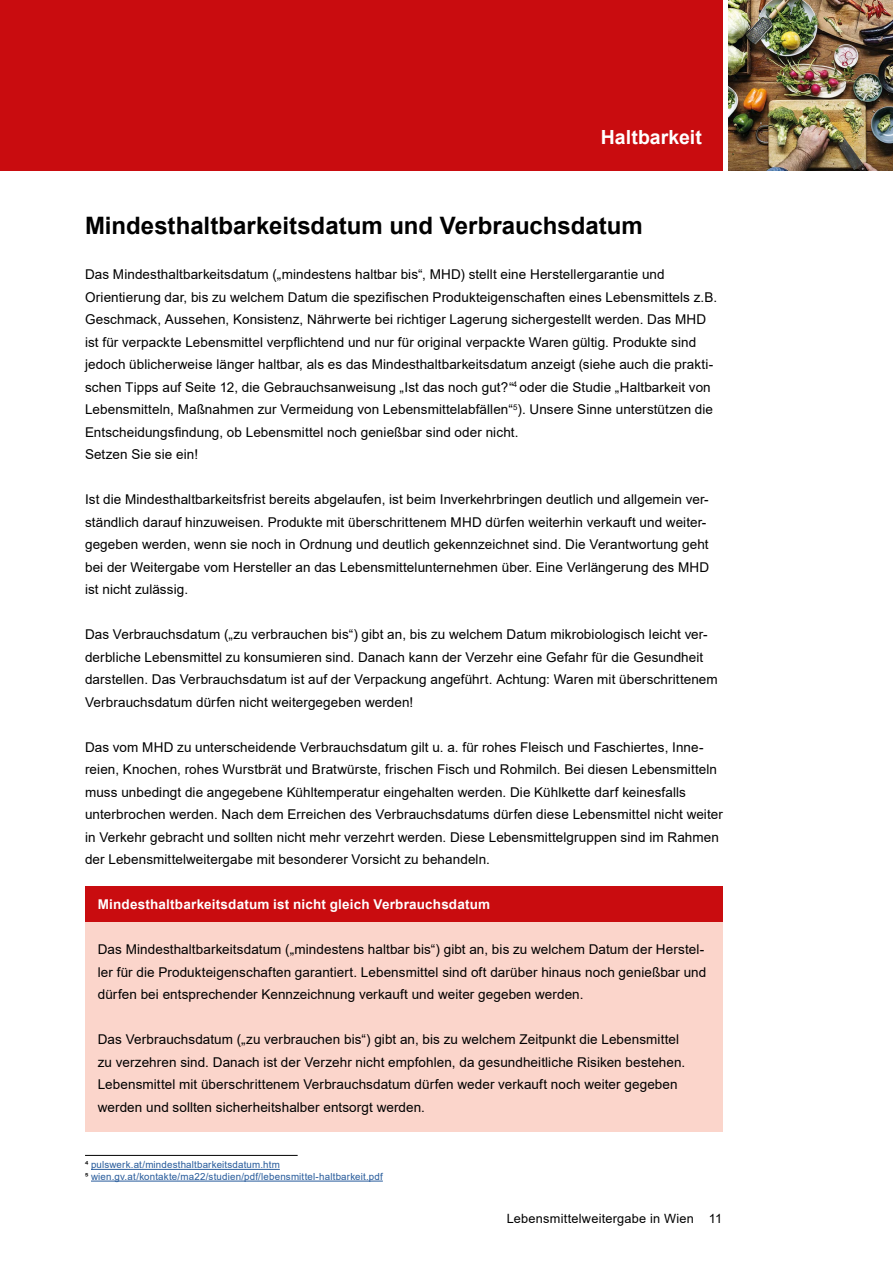
<style>
.page{position:relative;width:893px;height:1263px;background:#fff}
.page>*{position:absolute;margin:0;border:0;box-sizing:border-box;transform-origin:0 0}
.t1{font:700 24px "Arial";color:#000}
.t2{font:700 19.5px "Arial";color:#fff}
.t3{font:13.5px/22.5px "Arial";letter-spacing:.005em;color:#000}
.t4{font:700 13.5px "Arial";letter-spacing:.015em;color:#fff}
.t5{font:12.75px "Arial";letter-spacing:.02em;color:#000}
.t6{font:9.75px/11.7px "Arial";letter-spacing:.015em;color:#275b9b}
.s1{color:#000}
</style>
<div class="page">
<div style="left:0;top:0;width:723px;height:170px;background:#c90c0f"></div>
<img style="left:729px;top:0;width:164px;height:170px">
<div style="left:85px;top:944px;width:638px;height:75px;background:#fbd5cb"></div>
<div style="left:85px;top:1034px;width:638px;height:97px;background:#fbd5cb"></div>
<hr style="left:85px;top:1155px;width:213px;height:1px;background:#000">
<div style="left:85px;top:1012px;width:638px;height:29px;background:#fbd5cb"></div>
<hr style="left:91px;top:1169px;width:189px;height:1px;background:#275b9b">
<hr style="left:91px;top:1181px;width:292px;height:1px;background:#275b9b">
<div style="left:85px;top:886px;width:638px;height:43px;background:#c90c0f"></div>
<div style="left:85px;top:922px;width:638px;height:29px;background:#fbd5cb"></div>
<h2 class="t2" style="left:601px;top:123px;width:103px">Haltbarkeit</h2>
<h2 class="t1" style="left:85px;top:209px;width:559px">Mindesthaltbarkeitsdatum und Verbrauchsdatum</h2>
<p class="t3" style="left:85px;top:263px;width:581px">Das Mindesthaltbarkeitsdatum („mindestens haltbar bis“, MHD) stellt eine Herstellergarantie und</p>
<p class="t3" style="left:85px;top:285px;width:634px">Orientierung dar, bis zu welchem Datum die spezifischen Produkteigenschaften eines Lebensmittels z.B.</p>
<p class="t3" style="left:85px;top:308px;width:623px">Geschmack, Aussehen, Konsistenz, Nährwerte bei richtiger Lagerung sichergestellt werden. Das MHD</p>
<p class="t3" style="left:85px;top:330px;width:613px">ist für verpackte Lebensmittel verpflichtend und nur für original verpackte Waren gültig. Produkte sind</p>
<p class="t3" style="left:85px;top:353px;width:630px">jedoch üblicherweise länger haltbar, als es das Mindesthaltbarkeitsdatum anzeigt (siehe auch die prakti&shy;schen Tipps auf Seite 12, die Gebrauchsanweisung „Ist das noch gut?“<sup>4</sup> oder die Studie „Haltbarkeit von<br>Lebensmitteln, Maßnahmen zur Vermeidung von Lebensmittelabfällen“<sup>5</sup>). Unsere Sinne unterstützen die</p>
<p class="t3" style="left:85px;top:420px;width:435px">Entscheidungsfindung, ob Lebensmittel noch genießbar sind oder nicht.</p>
<p class="t3" style="left:85px;top:443px;width:115px">Setzen Sie sie ein!</p>
<p class="t3" style="left:85px;top:488px;width:626px">Ist die Mindesthaltbarkeitsfrist bereits abgelaufen, ist beim Inverkehrbringen deutlich und allgemein ver&shy;ständlich darauf hinzuweisen. Produkte mit überschrittenem MHD dürfen weiterhin verkauft und weiter&shy;gegeben werden, wenn sie noch in Ordnung und deutlich gekennzeichnet sind. Die Verantwortung geht bei der Weitergabe vom Hersteller an das Lebensmittelunternehmen über. Eine Verlängerung des MHD ist nicht zulässig.</p>
<p class="t3" style="left:85px;top:623px;width:634px">Das Verbrauchsdatum („zu verbrauchen bis“) gibt an, bis zu welchem Datum mikrobiologisch leicht ver&shy;derbliche Lebensmittel zu konsumieren sind. Danach kann der Verzehr eine Gefahr für die Gesundheit darstellen. Das Verbrauchsdatum ist auf der Verpackung angeführt. Achtung: Waren mit überschrittenem Verbrauchsdatum dürfen nicht weitergegeben werden!</p>
<p class="t3" style="left:85px;top:735px;width:639px">Das vom MHD zu unterscheidende Verbrauchsdatum gilt u. a. für rohes Fleisch und Faschiertes, Inne&shy;reien, Knochen, rohes Wurstbrät und Bratwürste, frischen Fisch und Rohmilch. Bei diesen Lebensmitteln muss unbedingt die angegebene Kühltemperatur eingehalten werden. Die Kühlkette darf keinesfalls unterbrochen werden. Nach dem Erreichen des Verbrauchsdatums dürfen diese Lebensmittel nicht weiter in Verkehr gebracht und sollten nicht mehr verzehrt werden. Diese Lebensmittelgruppen sind im Rahmen der Lebensmittelweitergabe mit besonderer Vorsicht zu behandeln.</p>
<p class="t4" style="left:98px;top:895px;width:394px">Mindesthaltbarkeitsdatum ist nicht gleich Verbrauchsdatum</p>
<p class="t3" style="left:98px;top:938px;width:610px">Das Mindesthaltbarkeitsdatum („mindestens haltbar bis“) gibt an, bis zu welchem Datum der Herstel&shy;ler für die Produkteigenschaften garantiert. Lebensmittel sind oft darüber hinaus noch genießbar und dürfen bei entsprechender Kennzeichnung verkauft und weiter gegeben werden.</p>
<p class="t3" style="left:98px;top:1028px;width:589px">Das Verbrauchsdatum („zu verbrauchen bis“) gibt an, bis zu welchem Zeitpunkt die Lebensmittel zu verzehren sind. Danach ist der Verzehr nicht empfohlen, da gesundheitliche Risiken bestehen.<br>Lebensmittel mit überschrittenem Verbrauchsdatum dürfen weder verkauft noch weiter gegeben werden und sollten sicherheitshalber entsorgt werden.</p>
<p class="t6" style="left:85px;top:1159px;width:299px"><span class="s1">⁴</span> pulswerk.at/mindesthaltbarkeitsdatum.htm<br><span class="s1">⁵</span> wien.gv.at/kontakte/ma22/studien/pdf/lebensmittel-haltbarkeit.pdf</p>
<p class="t5" style="left:507px;top:1210px;width:217px">Lebensmittelweitergabe in Wien 11</p>
</div>
